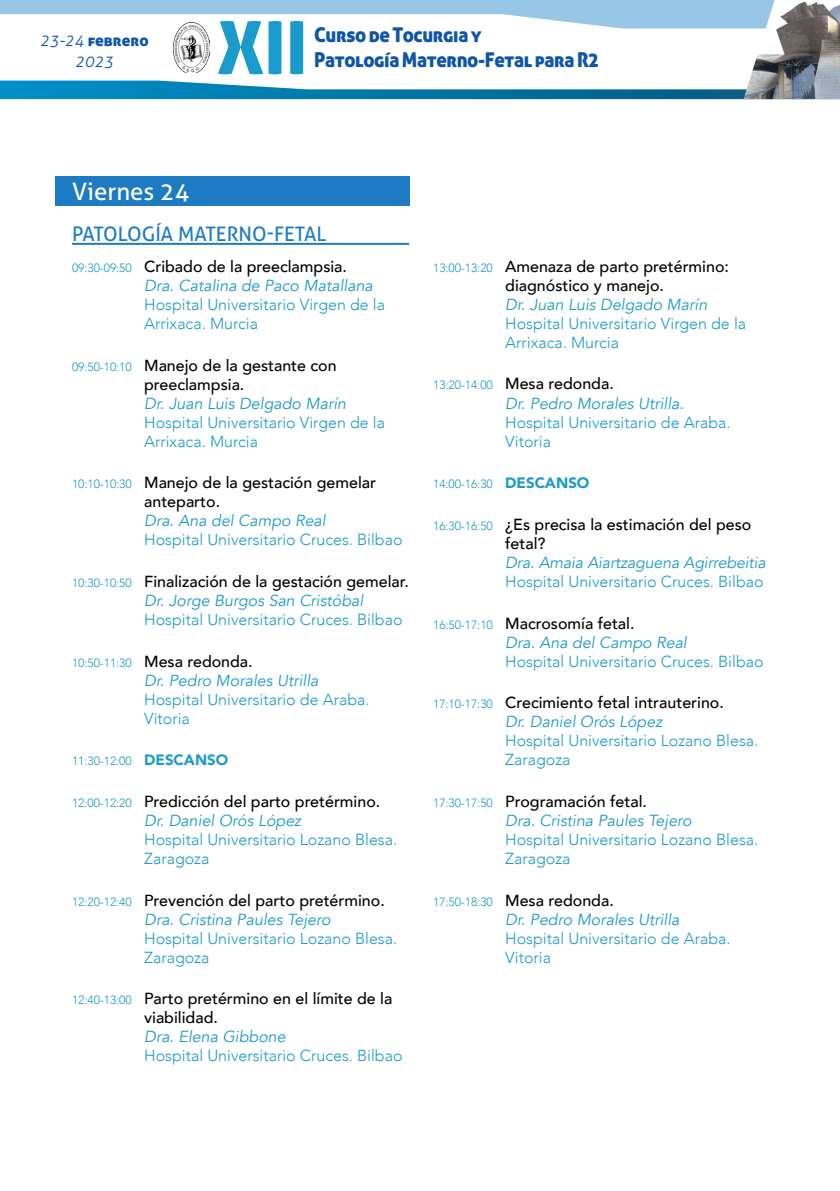
<style>
.page{position:relative;width:840px;height:1191px;background:#fff}
.page>*{position:absolute;margin:0;border:0;box-sizing:border-box;transform-origin:0 0}
.t1{font:73px "Aller Display";color:#1a9bcd}
.t2{font:24px "Aller";color:#fff}
.t3{font:20.4px "Aller Display";letter-spacing:-.02em;color:#0e54a8;scale:.95 1}
.t4{font:20px "Aller";color:#1d7bc3}
.t5{font:300 16px/19px "Avenir";color:#1d9bc8}
.t6{font:500 16px/19px "Avenir";color:#000}
.t7{font:italic 16px/19px "Avenir";color:#1d9bc8}
.t8{font:16px "Aller Display";color:#0e54a8}
.t9{font:italic 300 16px "Aller";color:#0e54a8}
.t10{font:300 12px "Avenir";letter-spacing:-.005em;color:#1d9bc8}
.s1{font-family:"Aller";font-weight:300;font-style:italic}
.s2{font-weight:300;font-style:normal;font-size:12px}
.s3{font-weight:500;font-style:normal;color:#000}
.s4{font-weight:300;font-size:12px;color:#1d9bc8}
.s5{font-weight:400;font-style:italic;color:#1d9bc8}
.s6{font-weight:900;font-size:15px}
</style>
<div class="page">
<div style="left:55px;top:176px;width:354px;height:29px;background:#1d7bc3"></div>
<hr style="left:72px;top:243px;width:337px;height:2px;background:#1d7bc3">
<svg style="left:0;top:81px;width:743px;height:18px"></svg>
<img style="left:174px;top:28px;width:36px;height:45px">
<svg style="left:0;top:0;width:743px;height:28px"></svg>
<img style="left:743px;top:0;width:96px;height:99px">
<p class="t8" style="left:40px;top:30px;width:110px"><span class="s1">23-24</span> febrero</p>
<p class="t9" style="left:75px;top:52px;width:40px">2023</p>
<h1 class="t1" style="left:217px;top:1px;width:92px">XII</h1>
<p class="t3" style="left:314px;top:22px;width:178px">Curso de Tocurgia y</p>
<p class="t3" style="left:314px;top:46px;width:301px">Patología Materno-Fetal para R2</p>
<h2 class="t2" style="left:72px;top:177px;width:118px">Viernes 24</h2>
<p class="t4" style="left:72px;top:222px;width:256px">PATOLOGÍA MATERNO-FETAL</p>
<p class="t7" style="left:144px;top:257px;width:230px;text-indent:-72px"><span class="s2">09:30-09:50</span> <span class="s3">Cribado de la preeclampsia.<br></span>Dra. Catalina de Paco Matallana</p>
<p class="t5" style="left:144px;top:295px;width:242px">Hospital Universitario Virgen de la<br>Arrixaca. Murcia</p>
<p class="t6" style="left:144px;top:354px;width:194px;text-indent:-72px"><span class="s4">09:50-10:10</span> Manejo de la gestante con preeclampsia.</p>
<p class="t7" style="left:144px;top:394px;width:203px">Dr. Juan Luis Delgado Marín</p>
<p class="t5" style="left:144px;top:412px;width:242px">Hospital Universitario Virgen de la<br>Arrixaca. Murcia</p>
<p class="t6" style="left:144px;top:472px;width:233px;text-indent:-72px"><span class="s4">10:10-10:30</span> Manejo de la gestación gemelar anteparto.</p>
<p class="t7" style="left:144px;top:511px;width:183px">Dra. Ana del Campo Real</p>
<p class="t5" style="left:144px;top:530px;width:260px">Hospital Universitario Cruces. Bilbao</p>
<p class="t6" style="left:144px;top:571px;width:266px;text-indent:-72px"><span class="s4">10:30-10:50</span> Finalización de la gestación gemelar.<br><span class="s5">Dr. Jorge Burgos San Cristóbal</span></p>
<p class="t5" style="left:144px;top:610px;width:260px">Hospital Universitario Cruces. Bilbao</p>
<p class="t7" style="left:144px;top:652px;width:176px;text-indent:-72px"><span class="s2">10:50-11:30</span> <span class="s3">Mesa redonda.<br></span>Dr. Pedro Morales Utrilla</p>
<p class="t5" style="left:144px;top:689px;width:227px">Hospital Universitario de Araba.<br>Vitoria</p>
<p class="t10" style="left:72px;top:754px;width:158px">11:30-12:00 <span class="s6">DESCANSO</span></p>
<p class="t6" style="left:72px;top:791px;width:309px;text-align:center"><span class="s4">12:00-12:20</span> Predicción del parto pretérmino.<br><span class="s5">Dr. Daniel Orós López</span></p>
<p class="t5" style="left:144px;top:830px;width:254px">Hospital Universitario Lozano Blesa.<br>Zaragoza</p>
<p class="t6" style="left:144px;top:889px;width:242px;text-indent:-72px"><span class="s4">12:20-12:40</span> Prevención del parto pretérmino.<br><span class="s5">Dra. Cristina Paules Tejero</span></p>
<p class="t5" style="left:144px;top:928px;width:254px">Hospital Universitario Lozano Blesa.<br>Zaragoza</p>
<p class="t6" style="left:144px;top:988px;width:250px;text-indent:-72px"><span class="s4">12:40-13:00</span> Parto pretérmino en el límite de la viabilidad.</p>
<p class="t7" style="left:144px;top:1027px;width:143px">Dra. Elena Gibbone</p>
<p class="t5" style="left:144px;top:1046px;width:260px">Hospital Universitario Cruces. Bilbao</p>
<p class="t6" style="left:433px;top:256px;width:297px;text-align:center"><span class="s4">13:00-13:20</span> Amenaza de parto pretérmino: diagnóstico y manejo.</p>
<p class="t7" style="left:505px;top:295px;width:203px">Dr. Juan Luis Delgado Marín</p>
<p class="t5" style="left:505px;top:314px;width:242px">Hospital Universitario Virgen de la<br>Arrixaca. Murcia</p>
<p class="t7" style="left:505px;top:375px;width:180px;text-indent:-72px"><span class="s2">13:20-14:00</span> <span class="s3">Mesa redonda.<br></span>Dr. Pedro Morales Utrilla.</p>
<p class="t5" style="left:505px;top:412px;width:227px">Hospital Universitario de Araba.<br>Vitoria</p>
<p class="t10" style="left:433px;top:477px;width:158px">14:00-16:30 <span class="s6">DESCANSO</span></p>
<p class="t6" style="left:505px;top:514px;width:247px;text-indent:-72px"><span class="s4">16:30-16:50</span> ¿Es precisa la estimación del peso fetal?</p>
<p class="t7" style="left:505px;top:553px;width:262px">Dra. Amaia Aiartzaguena Agirrebeitia</p>
<p class="t5" style="left:505px;top:572px;width:260px">Hospital Universitario Cruces. Bilbao</p>
<p class="t7" style="left:505px;top:614px;width:183px;text-indent:-72px"><span class="s2">16:50-17:10</span> <span class="s3">Macrosomía fetal.<br></span>Dra. Ana del Campo Real</p>
<p class="t5" style="left:505px;top:651px;width:260px">Hospital Universitario Cruces. Bilbao</p>
<p class="t6" style="left:505px;top:692px;width:220px;text-indent:-72px"><span class="s4">17:10-17:30</span> Crecimiento fetal intrauterino.<br><span class="s5">Dr. Daniel Orós López</span></p>
<p class="t5" style="left:505px;top:731px;width:254px">Hospital Universitario Lozano Blesa.<br>Zaragoza</p>
<p class="t7" style="left:505px;top:792px;width:188px;text-indent:-72px"><span class="s2">17:30-17:50</span> <span class="s3">Programación fetal.<br></span>Dra. Cristina Paules Tejero</p>
<p class="t5" style="left:505px;top:830px;width:254px">Hospital Universitario Lozano Blesa.<br>Zaragoza</p>
<p class="t7" style="left:505px;top:891px;width:176px;text-indent:-72px"><span class="s2">17:50-18:30</span> <span class="s3">Mesa redonda.<br></span>Dr. Pedro Morales Utrilla</p>
<p class="t5" style="left:505px;top:928px;width:227px">Hospital Universitario de Araba.<br>Vitoria</p>
</div>
